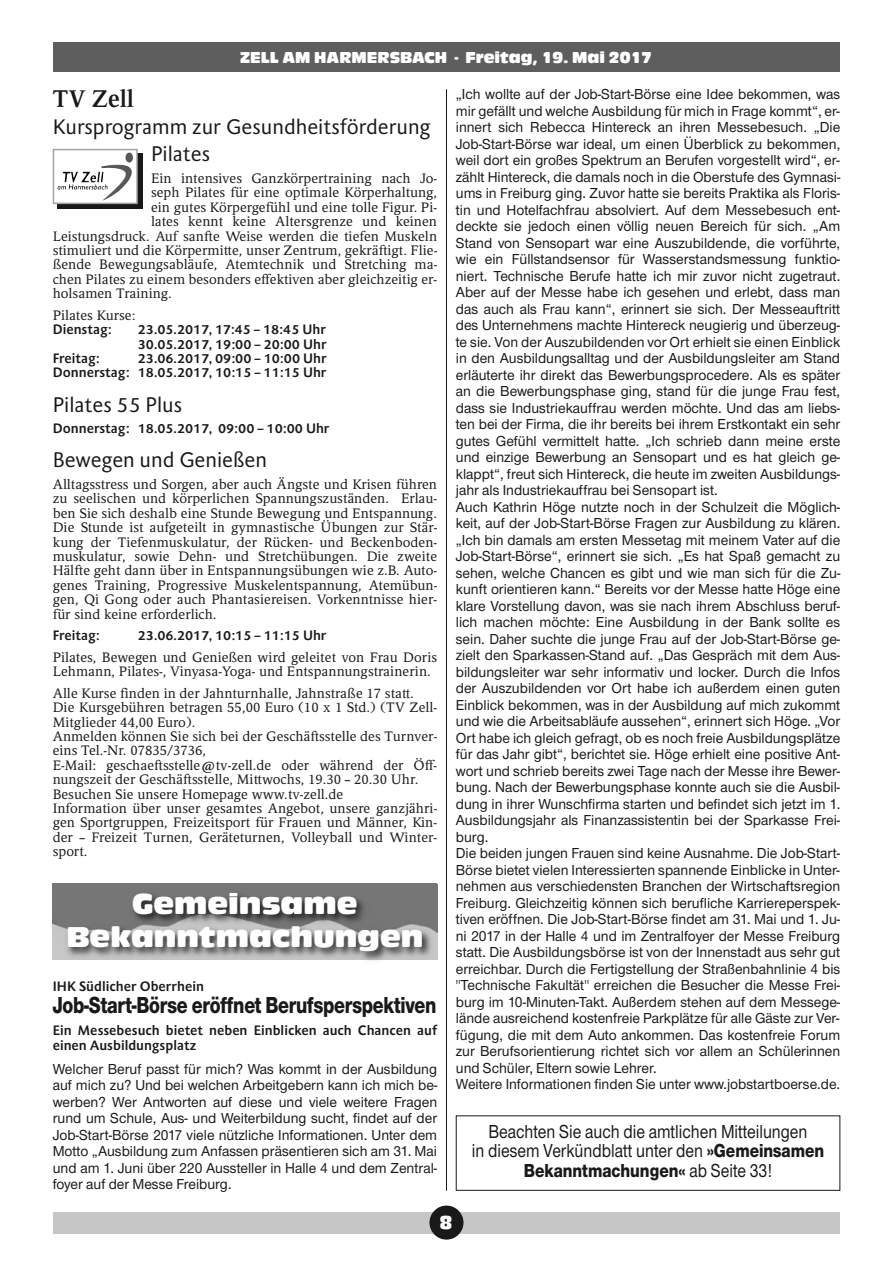
<style>
.page{position:relative;width:893px;height:1263px;background:#fff}
.page>*{position:absolute;margin:0;border:0;box-sizing:border-box;transform-origin:0 0}
.t1{font:30px/33px "Antique Olive T Compact Ro 1";color:#fff;text-align:center;scale:1.05 1}
.t2{font:800 24px "Nimbus Sans Novus T";letter-spacing:-.01em;color:#191919;scale:.8 1}
.t3{font:700 24px "Schwabo Serif Hl";letter-spacing:.005em;color:#191919}
.t4{font:21px/27px "Schwabo Sans";color:#191919}
.t5{font:500 19.5px/19.5px "Nimbus Sans Novus T";color:#191919;text-align:center;scale:.85 1}
.t6{font:19.5px "Antique Olive T Compact Ro 1";color:#fff}
.t7{font:16.5px "Antique Olive T Compact Ro 1";color:#fff}
.t8{font:500 15px/16.5px "Nimbus Sans Novus T";color:#191919;text-align:justify}
.t9{font:13.65px/14.4px "Schwabo Serif";color:#191919}
.t10{font:700 13.65px/14.4px "Schwabo Sans";color:#191919}
.s1{font-weight:800}
</style>
<div class="page">
<div style="left:53px;top:1212px;width:786px;height:21px;background:#c6c6c6"></div>
<div style="left:429px;top:1205px;width:34px;height:34px;background:#191919;border-radius:50%"></div>
<div style="left:53px;top:43px;width:786px;height:29px;background:#5e5e5e"></div>
<hr style="left:446px;top:89px;width:1px;height:1102px;background:#191919">
<div style="left:57px;top:153px;width:85px;height:55px;background:linear-gradient(to right,#191919,#191919)"></div>
<div style="left:54px;top:150px;width:82px;height:53px;background:#fff"></div>
<img style="left:63px;top:152px;width:70px;height:48px">
<div style="left:53px;top:149px;width:85px;height:55px;border:2px solid #a3a3a3"></div>
<img style="left:52px;top:885px;width:386px;height:76px">
<img style="left:53px;top:885px;width:384px;height:55px">
<div style="left:456px;top:1115px;width:384px;height:76px;border:1px solid #191919"></div>
<p class="t7" style="left:240px;top:48px;width:413px">ZELL AM HARMERSBACH · Freitag, 19. Mai 2017</p>
<h2 class="t3" style="left:53px;top:85px;width:83px">TV Zell</h2>
<h3 class="t4" style="left:151px;top:114px;width:281px;text-indent:-98px">Kursprogramm zur Gesundheitsförderung<br>Pilates</h3>
<p class="t9" style="left:151px;top:171px;width:288px">Ein intensives Ganzkörpertraining nach Jo-</p>
<p class="t9" style="left:151px;top:185px;width:288px">seph Pilates für eine optimale Körperhaltung,</p>
<p class="t9" style="left:151px;top:200px;width:288px">ein gutes Körpergefühl und eine tolle Figur. Pi-</p>
<p class="t9" style="left:151px;top:214px;width:288px">lates kennt keine Altersgrenze und keinen</p>
<p class="t9" style="left:53px;top:229px;width:386px">Leistungsdruck. Auf sanfte Weise werden die tiefen Muskeln</p>
<p class="t9" style="left:53px;top:243px;width:386px">stimuliert und die Körpermitte, unser Zentrum, gekräftigt. Flie-</p>
<p class="t9" style="left:53px;top:257px;width:386px">ßende Bewegungsabläufe, Atemtechnik und Stretching ma-</p>
<p class="t9" style="left:53px;top:272px;width:386px">chen Pilates zu einem besonders effektiven aber gleichzeitig er-</p>
<p class="t9" style="left:53px;top:286px;width:121px">holsamen Training.</p>
<p class="t9" style="left:53px;top:308px;width:84px">Pilates Kurse:</p>
<p class="t10" style="left:53px;top:322px;width:61px">Dienstag:</p>
<p class="t10" style="left:138px;top:322px;width:190px">23.05.2017, 17:45 – 18:45 Uhr<br>30.05.2017, 19:00 – 20:00 Uhr</p>
<p class="t10" style="left:53px;top:351px;width:49px">Freitag:</p>
<p class="t10" style="left:53px;top:351px;width:276px;text-align:right">23.06.2017, 09:00 – 10:00 Uhr<br>Donnerstag: 18.05.2017, 10:15 – 11:15 Uhr</p>
<h3 class="t4" style="left:53px;top:391px;width:131px">Pilates 55 Plus</h3>
<p class="t10" style="left:53px;top:421px;width:278px">Donnerstag: 18.05.2017, 09:00 – 10:00 Uhr</p>
<h3 class="t4" style="left:53px;top:447px;width:216px">Bewegen und Genießen</h3>
<p class="t9" style="left:53px;top:477px;width:386px;text-align:justify">Alltagsstress und Sorgen, aber auch Ängste und Krisen führen zu seelischen und körperlichen Spannungszuständen. Erlau&shy;ben Sie sich deshalb eine Stunde Bewegung und Entspannung.<br>Die Stunde ist aufgeteilt in gymnastische Übungen zur Stär&shy;kung der Tiefenmuskulatur, der Rücken- und Beckenboden&shy;muskulatur, sowie Dehn- und Stretchübungen. Die zweite Hälfte geht dann über in Entspannungsübungen wie z.B. Auto&shy;genes Training, Progressive Muskelentspannung, Atemübun&shy;gen, Qi Gong oder auch Phantasiereisen. Vorkenntnisse hier&shy;für sind keine erforderlich.</p>
<p class="t10" style="left:53px;top:628px;width:49px">Freitag:</p>
<p class="t10" style="left:138px;top:628px;width:190px">23.06.2017, 10:15 – 11:15 Uhr</p>
<p class="t9" style="left:53px;top:650px;width:386px">Pilates, Bewegen und Genießen wird geleitet von Frau Doris<br>Lehmann, Pilates-, Vinyasa-Yoga- und Entspannungstrainerin.</p>
<p class="t9" style="left:53px;top:686px;width:386px">Alle Kurse finden in der Jahnturnhalle, Jahnstraße 17 statt.<br>Die Kursgebühren betragen 55,00 Euro (10 x 1 Std.) (TV Zell-Mitglieder 44,00 Euro).<br>Anmelden können Sie sich bei der Geschäftsstelle des Turnver&shy;eins Tel.-Nr. 07835/3736,<br>E-Mail: geschaeftsstelle@tv-zell.de oder während der Öff&shy;nungszeit der Geschäftsstelle, Mittwochs, 19.30 – 20.30 Uhr.<br>Besuchen Sie unsere Homepage www.tv-zell.de<br>Information über unser gesamtes Angebot, unsere ganzjähri&shy;gen Sportgruppen, Freizeitsport für Frauen und Männer, Kin&shy;der – Freizeit Turnen, Geräteturnen, Volleyball und Winter&shy;sport.</p>
<h1 class="t1" style="left:66px;top:887px;width:342px">Gemeinsame<br>Bekanntmachungen</h1>
<p class="t10" style="left:53px;top:979px;width:153px">IHK Südlicher Oberrhein</p>
<h2 class="t2" style="left:53px;top:991px;width:481px">Job-Start-Börse eröffnet Berufsperspektiven</h2>
<p class="t10" style="left:53px;top:1023px;width:386px;line-height:15px">Ein Messebesuch bietet neben Einblicken auch Chancen auf einen Ausbildungsplatz</p>
<p class="t8" style="left:53px;top:1060px;width:386px">Welcher Beruf passt für mich? Was kommt in der Ausbildung auf mich zu? Und bei welchen Arbeitgebern kann ich mich be&shy;werben? Wer Antworten auf diese und viele weitere Fragen rund um Schule, Aus- und Weiterbildung sucht, findet auf der Job-Start-Börse 2017 viele nützliche Informationen. Unter dem Motto „Ausbildung zum Anfassen präsentieren sich am 31. Mai und am 1. Juni über 220 Aussteller in Halle 4 und dem Zentral&shy;foyer auf der Messe Freiburg.</p>
<p class="t8" style="left:456px;top:86px;width:386px;text-align:left">„Ich wollte auf der Job-Start-Börse eine Idee bekommen, was mir gefällt und welche Ausbildung für mich in Frage kommt“, er&shy;innert sich Rebecca Hintereck an ihren Messebesuch. „Die Job-Start-Börse war ideal, um einen Überblick zu bekommen, weil dort ein großes Spektrum an Berufen vorgestellt wird“, er&shy;zählt Hintereck, die damals noch in die Oberstufe des Gymnasi&shy;ums in Freiburg ging. Zuvor hatte sie bereits Praktika als Floris&shy;tin und Hotelfachfrau absolviert. Auf dem Messebesuch ent&shy;deckte sie jedoch einen völlig neuen Bereich für sich. „Am Stand von Sensopart war eine Auszubildende, die vorführte, wie ein Füllstandsensor für Wasserstandsmessung funktio&shy;niert. Technische Berufe hatte ich mir zuvor nicht zugetraut.<br>Aber auf der Messe habe ich gesehen und erlebt, dass man das auch als Frau kann“, erinnert sie sich. Der Messeauftritt des Unternehmens machte Hintereck neugierig und überzeug&shy;te sie. Von der Auszubildenden vor Ort erhielt sie einen Einblick in den Ausbildungsalltag und der Ausbildungsleiter am Stand erläuterte ihr direkt das Bewerbungsprocedere. Als es später an die Bewerbungsphase ging, stand für die junge Frau fest, dass sie Industriekauffrau werden möchte. Und das am liebs - ten bei der Firma, die ihr bereits bei ihrem Erstkontakt ein sehr gutes Gefühl vermittelt hatte. „Ich schrieb dann meine erste und einzige Bewerbung an Sensopart und es hat gleich ge&shy;klappt“, freut sich Hintereck, die heute im zweiten Ausbildungs&shy;jahr als Industriekauffrau bei Sensopart ist.<br>Auch Kathrin Höge nutzte noch in der Schulzeit die Möglich&shy;keit, auf der Job-Start-Börse Fragen zur Ausbildung zu klären. „Ich bin damals am ersten Messetag mit meinem Vater auf die Job-Start-Börse“, erinnert sie sich. „Es hat Spaß gemacht zu sehen, welche Chancen es gibt und wie man sich für die Zu&shy;kunft orientieren kann.“ Bereits vor der Messe hatte Höge eine klare Vorstellung davon, was sie nach ihrem Abschluss beruf&shy;lich machen möchte: Eine Ausbildung in der Bank sollte es sein. Daher suchte die junge Frau auf der Job-Start-Börse ge&shy;zielt den Sparkassen-Stand auf. „Das Gespräch mit dem Aus&shy;bildungsleiter war sehr informativ und locker. Durch die Infos der Auszubildenden vor Ort habe ich außerdem einen guten Einblick bekommen, was in der Ausbildung auf mich zukommt und wie die Arbeitsabläufe aussehen“, erinnert sich Höge. „Vor Ort habe ich gleich gefragt, ob es noch freie Ausbildungsplätze für das Jahr gibt“, berichtet sie. Höge erhielt eine positive Ant&shy;wort und schrieb bereits zwei Tage nach der Messe ihre Bewer&shy;bung. Nach der Bewerbungsphase konnte auch sie die Ausbil&shy;dung in ihrer Wunschfirma starten und befindet sich jetzt im 1.<br>Ausbildungsjahr als Finanzassistentin bei der Sparkasse Frei&shy;burg.<br>Die beiden jungen Frauen sind keine Ausnahme. Die Job-Start-Börse bietet vielen Interessierten spannende Einblicke in Unter&shy;nehmen aus verschiedensten Branchen der Wirtschaftsregion Freiburg. Gleichzeitig können sich berufliche Karriereperspek&shy;tiven eröffnen. Die Job-Start-Börse findet am 31. Mai und 1. Ju&shy;ni 2017 in der Halle 4 und im Zentralfoyer der Messe Freiburg statt. Die Ausbildungsbörse ist von der Innenstadt aus sehr gut erreichbar. Durch die Fertigstellung der Straßenbahnlinie 4 bis "Technische Fakultät" erreichen die Besucher die Messe Frei&shy;burg im 10-Minuten-Takt. Außerdem stehen auf dem Messege&shy;lände ausreichend kostenfreie Parkplätze für alle Gäste zur Ver&shy;fügung, die mit dem Auto ankommen. Das kostenfreie Forum zur Berufsorientierung richtet sich vor allem an Schülerinnen und Schüler, Eltern sowie Lehrer.<br>Weitere Informationen finden Sie unter www.jobstartboerse.de.</p>
<h3 class="t5" style="left:472px;top:1121px;width:416px">Beachten Sie auch die amtlichen Mitteilungen<br>in diesem Verkündblatt unter den <span class="s1">»Gemeinsamen<br>Bekannt machungen«</span> ab Seite 33!</h3>
<h3 class="t6" style="left:440px;top:1211px;width:14px">8</h3>
</div>
